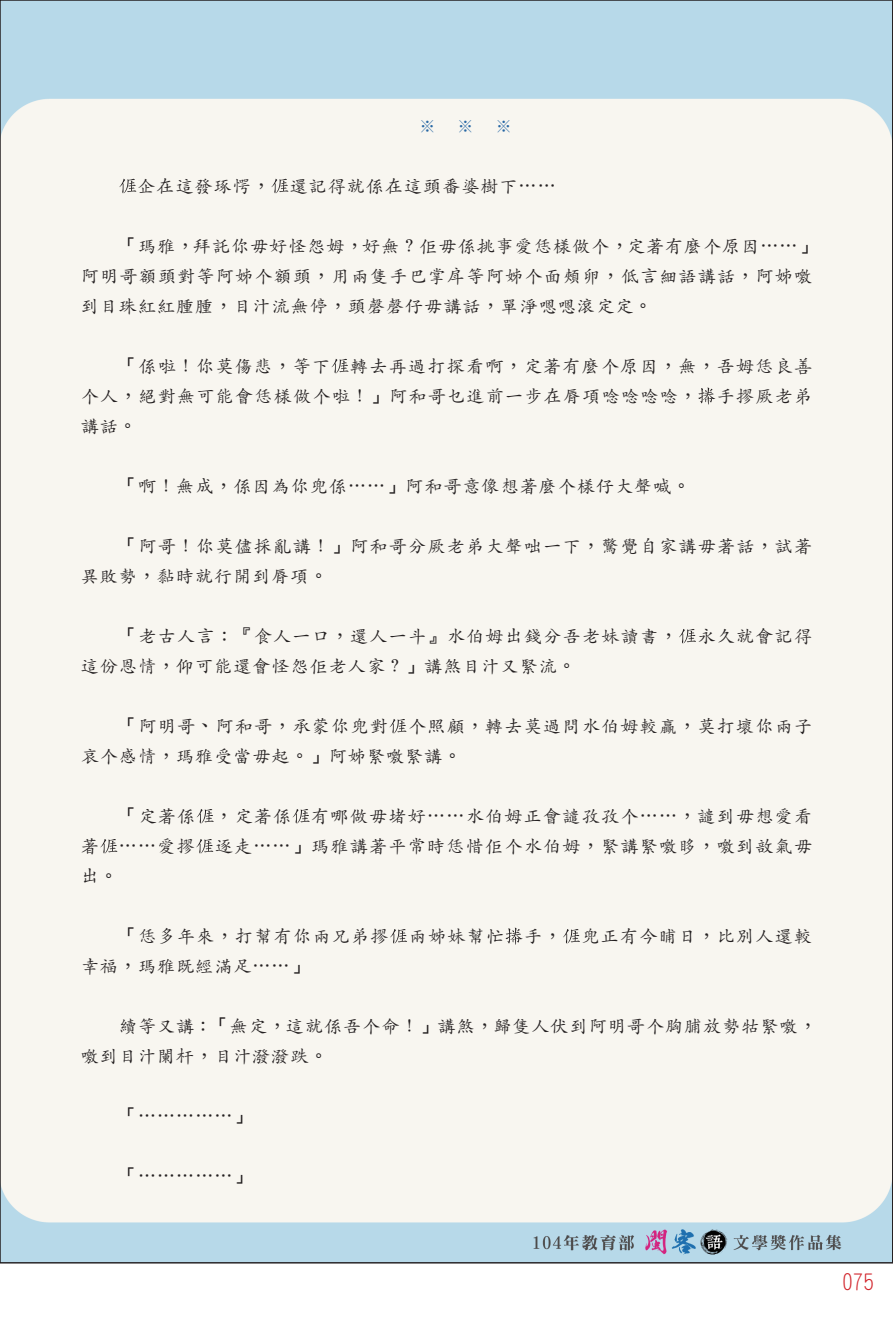
<style>
.page{position:relative;width:893px;height:1327px;background:#fff}
.page>*{position:absolute;margin:0;border:0;box-sizing:border-box;transform-origin:0 0}
.t1{font:21px "DF Li Hei Lt WIN BF";color:#d1232a}
.t2{font:18px/30px "Adobe Kaiti Std";letter-spacing:.07em;color:#231f20}
.t3{font:18px "DF Li Kai Shu Md WIN BF";color:#231f20}
.t4{font:300 18px "Adobe Ming Std";color:#2767a4}
.s1{font-family:"DF Li Kai Shu Md WIN BF"}
</style>
<div class="page">
<img style="left:2px;top:2px;width:889px;height:1259px">
<svg style="left:119px;top:179px;width:17px;height:14px"></svg>
<svg style="left:271px;top:179px;width:17px;height:14px"></svg>
<svg style="left:331px;top:359px;width:18px;height:14px"></svg>
<svg style="left:698px;top:387px;width:17px;height:18px"></svg>
<svg style="left:679px;top:629px;width:17px;height:14px"></svg>
<svg style="left:389px;top:719px;width:17px;height:14px"></svg>
<svg style="left:197px;top:809px;width:17px;height:14px"></svg>
<svg style="left:293px;top:809px;width:17px;height:14px"></svg>
<svg style="left:100px;top:839px;width:17px;height:14px"></svg>
<svg style="left:196px;top:839px;width:17px;height:14px"></svg>
<svg style="left:390px;top:929px;width:17px;height:14px"></svg>
<svg style="left:506px;top:927px;width:17px;height:18px"></svg>
<svg style="left:563px;top:929px;width:17px;height:14px"></svg>
<p class="t4" style="left:418px;top:116px;width:96px">※※※</p>
<p class="t2" style="left:138px;top:171px;width:420px">企在這發琢愕<span class="s1">，</span> 還記得就係在這頭番婆樹下<span class="s1">……</span></p>
<p class="t2" style="left:81px;top:231px;width:737px;text-indent:38px"><span class="s1">「</span>瑪雅<span class="s1">，</span>拜託你毋好怪怨姆<span class="s1">，</span>好無<span class="s1">？</span>佢毋係挑事愛恁樣做个<span class="s1">，</span>定著有麼个原因<span class="s1">……」</span>阿明哥額頭對等阿姊个額頭<span class="s1">，</span>用兩隻手巴掌戽等阿姊个面頰卵<span class="s1">，</span>低言細語講話<span class="s1">，</span>阿姊噭到目珠紅紅腫腫<span class="s1">，</span>目汁流無停<span class="s1">，</span>頭磬磬仔毋講話<span class="s1">，</span>單淨嗯嗯滾定定<span class="s1">。</span></p>
<p class="t2" style="left:81px;top:351px;width:733px;text-align:justify;text-indent:38px"><span class="s1">「</span>係啦<span class="s1">！</span>你莫傷悲<span class="s1">，</span>等下 轉去再過打探看啊<span class="s1">，</span>定著有麼个原因<span class="s1">，</span>無<span class="s1">，</span>吾姆恁良善个人<span class="s1">，</span>絕對無可能會恁樣做个啦<span class="s1">！」</span>阿和哥乜進前一步在脣項唸唸唸唸<span class="s1">，</span> 手摎厥老弟講話<span class="s1">。</span></p>
<p class="t2" style="left:119px;top:471px;width:573px"><span class="s1">「</span>啊<span class="s1">！</span>無成<span class="s1">，</span>係因為你兜係<span class="s1">……」</span>阿和哥意像想著麼个樣仔大聲喊<span class="s1">。</span></p>
<p class="t2" style="left:81px;top:531px;width:733px;text-indent:38px"><span class="s1">「</span>阿哥<span class="s1">！</span>你莫儘採亂講<span class="s1">！」</span>阿和哥分厥老弟大聲咄一下<span class="s1">，</span>驚覺自家講毋著話<span class="s1">，</span>試著異敗勢<span class="s1">，</span>黏時就行開到脣項<span class="s1">。</span></p>
<p class="t2" style="left:81px;top:621px;width:733px;text-indent:38px"><span class="s1">「</span>老古人言<span class="s1">：『</span>食人一口<span class="s1">，</span>還人一斗<span class="s1">』</span>水伯姆出錢分吾老妹讀書<span class="s1">，</span> 永久就會記得這份恩情<span class="s1">，</span>仰可能還會怪怨佢老人家<span class="s1">？」</span>講煞目汁又緊流<span class="s1">。</span></p>
<p class="t2" style="left:81px;top:711px;width:733px;text-indent:38px"><span class="s1">「</span>阿明哥<span class="s1">、</span>阿和哥<span class="s1">，</span>承蒙你兜對 个照顧<span class="s1">，</span>轉去莫過問水伯姆較贏<span class="s1">，</span>莫打壞你兩子哀个感情<span class="s1">，</span>瑪雅受當毋起<span class="s1">。」</span>阿姊緊噭緊講<span class="s1">。</span></p>
<p class="t2" style="left:81px;top:801px;width:733px;text-align:justify;text-indent:38px"><span class="s1">「</span>定著係 <span class="s1">，</span>定著係 有哪做毋堵好<span class="s1">……</span>水伯姆正會譴孜孜个<span class="s1">……，</span>譴到毋想愛看著 <span class="s1">……</span>愛摎 逐走<span class="s1">……」</span>瑪雅講著平常時恁惜佢个水伯姆<span class="s1">，</span>緊講緊噭眵<span class="s1">，</span>噭到敨氣毋出<span class="s1">。</span></p>
<p class="t2" style="left:81px;top:921px;width:733px;text-indent:38px"><span class="s1">「</span>恁多年來<span class="s1">，</span>打幫有你兩兄弟摎 兩姊妹幫忙 手<span class="s1">，</span> 兜正有今晡日<span class="s1">，</span>比別人還較幸福<span class="s1">，</span>瑪雅既經滿足<span class="s1">……」</span></p>
<p class="t2" style="left:81px;top:1011px;width:737px;text-indent:38px">續等又講<span class="s1">：「</span>無定<span class="s1">，</span>這就係吾个命<span class="s1">！」</span>講煞<span class="s1">，</span>歸隻人伏到阿明哥个胸脯放勢牯緊噭<span class="s1">，</span>噭到目汁闌杆<span class="s1">，</span>目汁潑潑跌<span class="s1">。</span></p>
<p class="t3" style="left:119px;top:1107px;width:134px">「……………」</p>
<p class="t3" style="left:119px;top:1167px;width:134px">「……………」</p>
<p class="t1" style="left:842px;top:1271px;width:33px">075</p>
</div>
